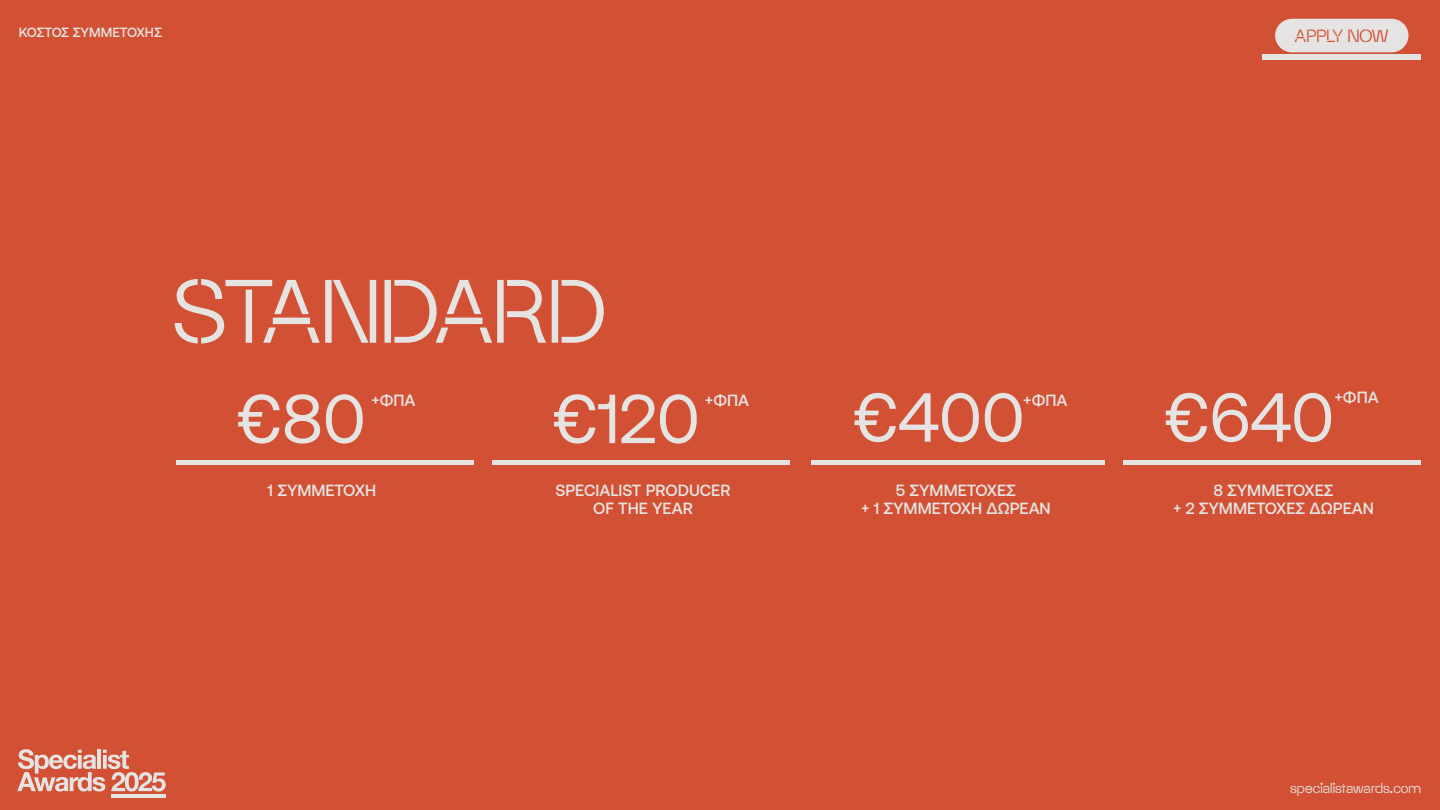
<style>
.page{position:relative;width:1440px;height:810px;background:#d25033}
.page>*{position:absolute;margin:0;border:0;box-sizing:border-box;transform-origin:0 0}
.t1{font:83.25px "SM Maxeville Constructed";letter-spacing:-.01em;color:#e5e4e2}
.t2{font:69.3px "Aeonik Pro";color:#e5e4e2}
.t3{font:16.5px "SM Maxeville Constructed";letter-spacing:-.005em;color:#d25033}
.t4{font:500 16.2px/18px "Aeonik Pro";color:#e5e4e2;text-align:center}
.t5{font:13.5px "SM Maxeville Constructed";letter-spacing:-.01em;color:#e5e4e2}
.t6{font:500 13.35px "Aeonik Pro";letter-spacing:-.005em;color:#e5e4e2}
</style>
<div class="page">
<svg style="left:17px;top:749px;width:149px;height:43px"></svg>
<hr style="left:111px;top:794px;width:55px;height:4px;background:#e5e4e2">
<div style="left:493px;top:460px;width:297px;height:5px;background:#e5e4e2"></div>
<div style="left:177px;top:460px;width:297px;height:5px;background:#e5e4e2"></div>
<div style="left:811px;top:460px;width:294px;height:5px;background:#e5e4e2"></div>
<div style="left:1123px;top:460px;width:297px;height:5px;background:#e5e4e2"></div>
<div style="left:1262px;top:54px;width:159px;height:6px;background:#e5e4e2"></div>
<div style="left:1275px;top:19px;width:133px;height:33px;background:#e5e4e2;border-radius:17px"></div>
<p class="t6" style="left:19px;top:25px;width:145px">ΚΟΣΤΟΣ ΣΥΜΜΕΤΟΧΗΣ</p>
<p class="t3" style="left:1295px;top:24px;width:96px">APPLY NOW</p>
<h1 class="t1" style="left:173px;top:251px;width:435px">STANDARD</h1>
<h2 class="t2" style="left:237px;top:381px;width:131px">€80</h2>
<p class="t4" style="left:371px;top:392px;width:46px">+ΦΠΑ</p>
<h2 class="t2" style="left:853px;top:380px;width:173px">€400</h2>
<p class="t4" style="left:1023px;top:392px;width:46px">+ΦΠΑ</p>
<h2 class="t2" style="left:1164px;top:380px;width:171px">€640</h2>
<p class="t4" style="left:1335px;top:389px;width:46px">+ΦΠΑ</p>
<h2 class="t2" style="left:552px;top:381px;width:149px">€120</h2>
<p class="t4" style="left:705px;top:392px;width:46px">+ΦΠΑ</p>
<p class="t4" style="left:268px;top:481px;width:108px">1 ΣΥΜΜΕΤΟΧΉ</p>
<p class="t4" style="left:861px;top:481px;width:191px">5 ΣΥΜΜΕΤΟΧΈΣ<br>+ 1 ΣΥΜΜΕΤΟΧΉ ΔΩΡΕΑΝ</p>
<p class="t4" style="left:556px;top:481px;width:177px">SPECIALIST PRODUCER<br>OF THE YEAR</p>
<p class="t4" style="left:1173px;top:481px;width:202px">8 ΣΥΜΜΕΤΟΧΈΣ<br>+ 2 ΣΥΜΜΕΤΟΧEΣ ΔΩΡΕΑΝ</p>
<p class="t5" style="left:1290px;top:778px;width:133px">specialistawards.com</p>
</div>
